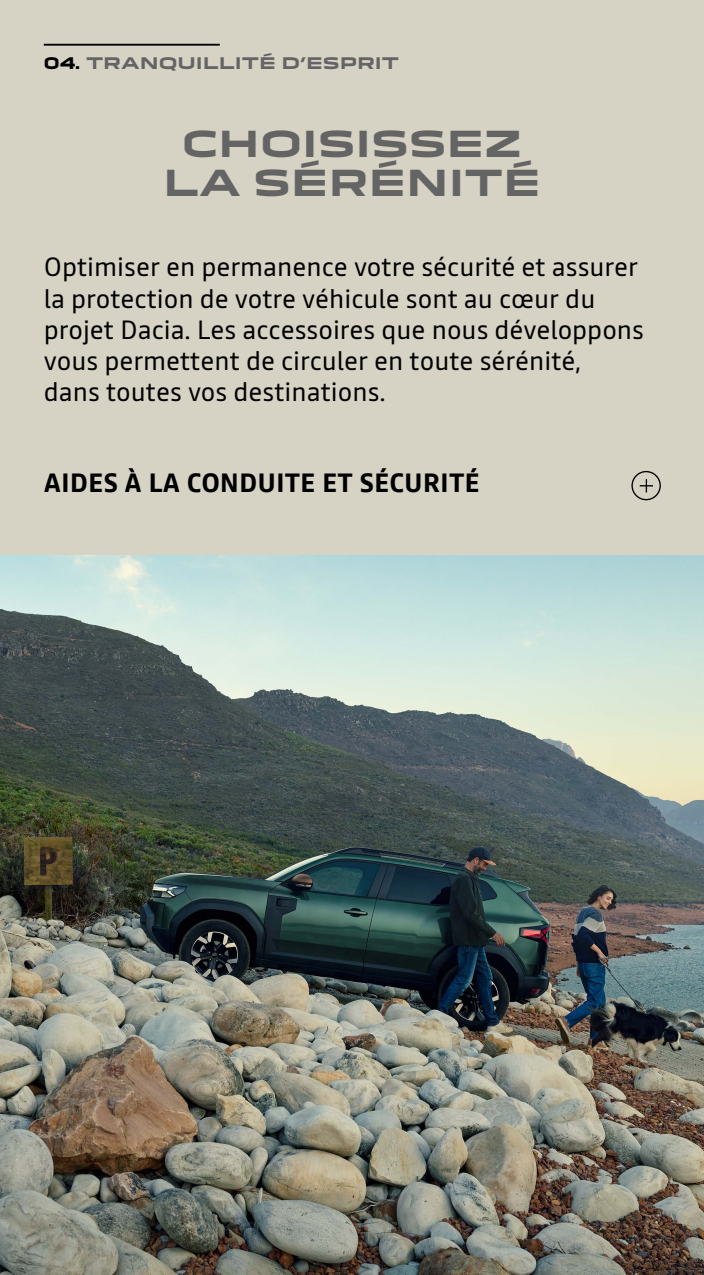
<style>
.page{position:relative;width:704px;height:1275px;background:#fff}
.page>*{position:absolute;margin:0;border:0;box-sizing:border-box;transform-origin:0 0}
.t1{font:700 35px/38.1px "Dacia Block Extended";color:#646464;text-align:center}
.t2{font:26.25px/31.2px "Read";color:#000}
.t3{font:700 26.25px "Read";color:#000}
.t4{font:700 15.62px "Dacia Block Extended";color:#646464}
.s1{color:#000}
</style>
<div class="page">
<div style="left:0;top:0;width:703px;height:1274px;background:#d6d2c4"></div>
<img style="left:0;top:556px;width:703px;height:718px">
<hr style="left:44px;top:44px;width:176px;height:2px;background:#000">
<div style="left:631px;top:471px;width:29px;height:29px;border:1px solid #000;border-radius:50%"></div>
<svg style="left:639px;top:479px;width:13px;height:13px"></svg>
<p class="t4" style="left:44px;top:54px;width:356px"><span class="s1">04.</span> TRANQUILLITÉ D’ESPRIT</p>
<h1 class="t1" style="left:163px;top:126px;width:379px">CHOISISSEZ<br>LA SÉRÉNITÉ</h1>
<p class="t2" style="left:44px;top:251px;width:601px">Optimiser en permanence votre sécurité et assurer la protection de votre véhicule sont au cœur du projet Dacia. Les accessoires que nous développons vous permettent de circuler en toute sérénité, dans toutes vos destinations.</p>
<p class="t3" style="left:44px;top:464px;width:437px">AIDES À LA CONDUITE ET SÉCURITÉ</p>
</div>
